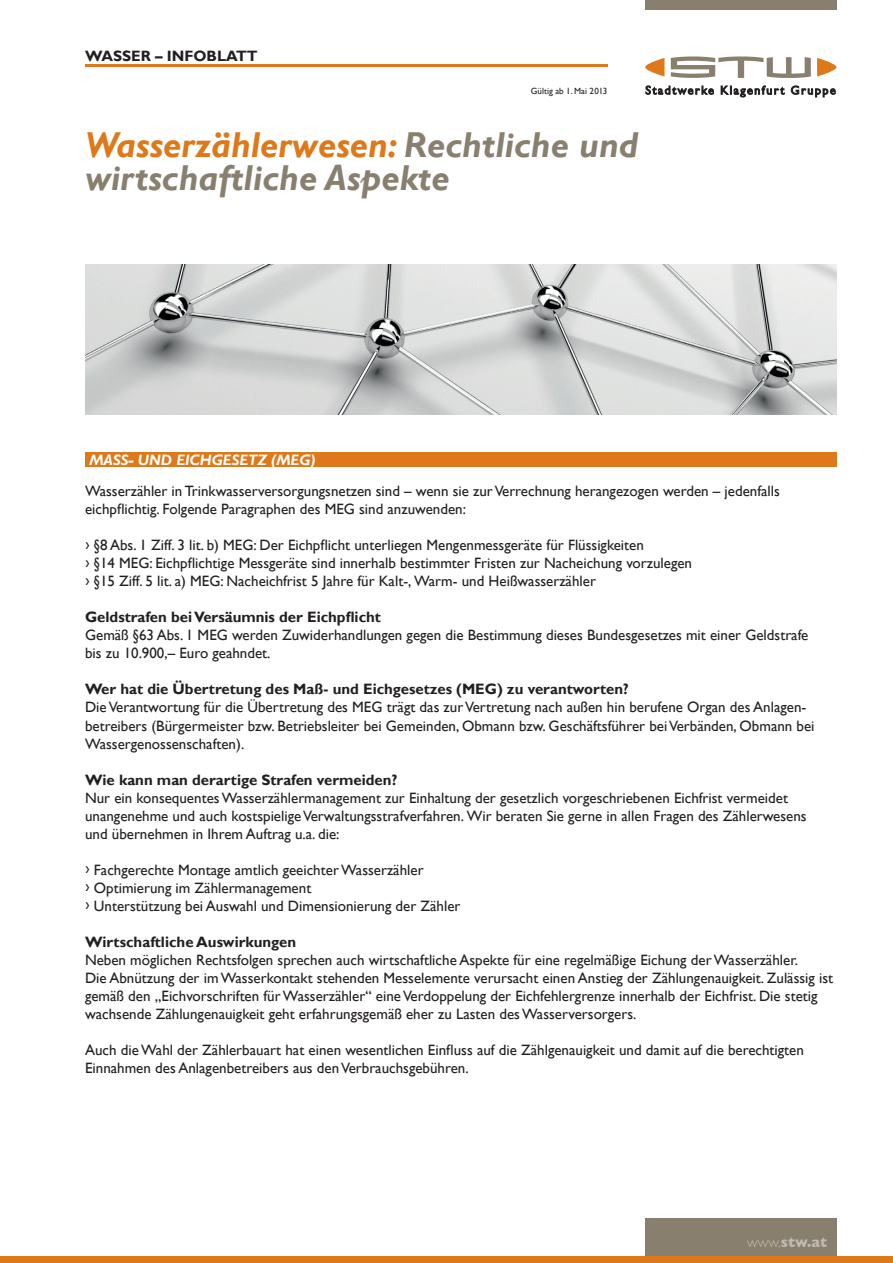
<style>
.page{position:relative;width:893px;height:1263px;background:#fff}
.page>*{position:absolute;margin:0;border:0;box-sizing:border-box;transform-origin:0 0}
.t1{font:italic 700 36px "Gill Sans";color:#de791b}
.t2{font:italic 700 36px "Gill Sans";color:#887f6f}
.t3{font:15px/18px "Gill Sans";color:#231f20}
.t4{font:700 15px "Gill Sans";color:#231f20}
.t5{font:italic 700 15px "Gill Sans";color:#fff}
.t6{font:700 15px "Gill Sans";color:#c1bbaf}
.t7{font:9px "Gill Sans";color:#231f20}
.s1{color:#887f6f}
.s2{font-weight:300}
</style>
<div class="page">
<img style="left:85px;top:265px;width:751px;height:150px">
<div style="left:85px;top:452px;width:751px;height:15px;background:#de791b"></div>
<svg style="left:645px;top:58px;width:19px;height:19px"></svg>
<svg style="left:817px;top:58px;width:19px;height:19px"></svg>
<svg style="left:671px;top:56px;width:140px;height:22px"></svg>
<svg style="left:646px;top:86px;width:68px;height:8px"></svg>
<svg style="left:721px;top:86px;width:63px;height:11px"></svg>
<svg style="left:791px;top:86px;width:44px;height:11px"></svg>
<div style="left:645px;top:1219px;width:191px;height:44px;background:#887f6f"></div>
<div style="left:0;top:1256px;width:893px;height:7px;background:#de791b"></div>
<div style="left:645px;top:0;width:191px;height:9px;background:#887f6f"></div>
<hr style="left:85px;top:65px;width:522px;height:2px;background:#de791b">
<p class="t4" style="left:85px;top:47px;width:174px">WASSER – INFOBLATT</p>
<p class="t7" style="left:531px;top:86px;width:78px">Gültig ab 1. Mai 2013</p>
<p class="t1" style="left:85px;top:124px;width:555px">Wasserzählerwesen: <span class="s1">Rechtliche und</span></p>
<p class="t2" style="left:85px;top:157px;width:366px">wirtschaftliche Aspekte</p>
<p class="t5" style="left:89px;top:451px;width:228px">MASS- UND EICHGESETZ (MEG)</p>
<p class="t3" style="left:85px;top:483px;width:696px">Wasserzähler in Trinkwasserversorgungsnetzen sind – wenn sie zur Verrechnung herangezogen werden – jedenfalls</p>
<p class="t3" style="left:85px;top:501px;width:382px">eichpflichtig. Folgende Paragraphen des MEG sind anzuwenden:</p>
<p class="t3" style="left:85px;top:537px;width:560px">› §8 Abs. 1 Ziff. 3 lit. b) MEG: Der Eichpflicht unterliegen Mengenmessgeräte für Flüssigkeiten</p>
<p class="t3" style="left:85px;top:555px;width:609px">› §14 MEG: Eichpflichtige Messgeräte sind innerhalb bestimmter Fristen zur Nacheichung vorzulegen</p>
<p class="t3" style="left:85px;top:573px;width:512px">› §15 Ziff. 5 lit. a) MEG: Nacheichfrist 5 Jahre für Kalt-, Warm- und Heißwasserzähler</p>
<p class="t4" style="left:85px;top:608px;width:297px">Geldstrafen bei Versäumnis der Eichpflicht</p>
<p class="t3" style="left:85px;top:627px;width:725px">Gemäß §63 Abs. 1 MEG werden Zuwiderhandlungen gegen die Bestimmung dieses Bundesgesetzes mit einer Geldstrafe</p>
<p class="t3" style="left:85px;top:645px;width:187px">bis zu 10.900,– Euro geahndet.</p>
<p class="t4" style="left:85px;top:680px;width:545px">Wer hat die Übertretung des Maß- und Eichgesetzes (MEG) zu verantworten?</p>
<p class="t3" style="left:85px;top:699px;width:731px">Die Verantwortung für die Übertretung des MEG trägt das zur Vertretung nach außen hin berufene Organ des Anlagen&shy;betreibers (Bürgermeister bzw. Betriebsleiter bei Gemeinden, Obmann bzw. Geschäftsführer bei Verbänden, Obmann bei<br>Wassergenossenschaften).</p>
<p class="t4" style="left:85px;top:770px;width:314px">Wie kann man derartige Strafen vermeiden?</p>
<p class="t3" style="left:85px;top:789px;width:704px">Nur ein konsequentes Wasserzählermanagement zur Einhaltung der gesetzlich vorgeschriebenen Eichfrist vermeidet</p>
<p class="t3" style="left:85px;top:807px;width:723px">unangenehme und auch kostspielige Verwaltungsstrafverfahren. Wir beraten Sie gerne in allen Fragen des Zählerwesens</p>
<p class="t3" style="left:85px;top:825px;width:256px">und übernehmen in Ihrem Auftrag u.a. die:</p>
<p class="t3" style="left:85px;top:861px;width:340px">› Fachgerechte Montage amtlich geeichter Wasserzähler</p>
<p class="t3" style="left:85px;top:879px;width:228px">› Optimierung im Zählermanagement</p>
<p class="t3" style="left:85px;top:897px;width:377px">› Unterstützung bei Auswahl und Dimensionierung der Zähler</p>
<p class="t4" style="left:85px;top:932px;width:213px">Wirtschaftliche Auswirkungen</p>
<p class="t3" style="left:85px;top:951px;width:714px">Neben möglichen Rechtsfolgen sprechen auch wirtschaftliche Aspekte für eine regelmäßige Eichung der Wasserzähler.</p>
<p class="t3" style="left:85px;top:969px;width:750px">Die Abnützung der im Wasserkontakt stehenden Messelemente verursacht einen Anstieg der Zählungenauigkeit. Zulässig ist gemäß den „Eichvorschriften für Wasserzähler“ eine Verdoppelung der Eichfehlergrenze innerhalb der Eichfrist. Die stetig</p>
<p class="t3" style="left:85px;top:1005px;width:553px">wachsende Zählungenauigkeit geht erfahrungsgemäß eher zu Lasten des Wasserversorgers.</p>
<p class="t3" style="left:85px;top:1041px;width:720px">Auch die Wahl der Zählerbauart hat einen wesentlichen Einfluss auf die Zählgenauigkeit und damit auf die berechtigten</p>
<p class="t3" style="left:85px;top:1059px;width:385px">Einnahmen des Anlagenbetreibers aus den Verbrauchsgebühren.</p>
<p class="t6" style="left:747px;top:1233px;width:81px"><span class="s2">www.</span>stw.at</p>
</div>
